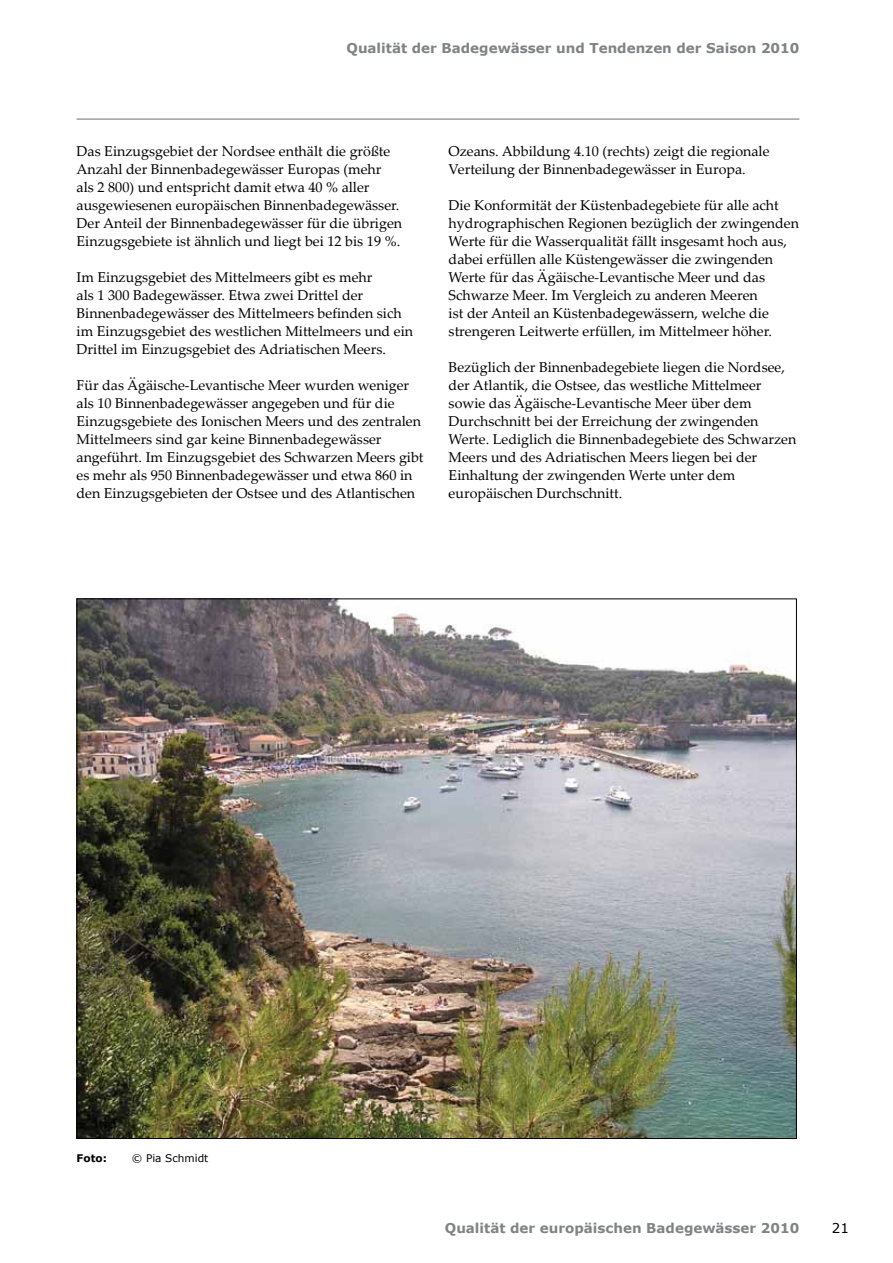
<style>
.page{position:relative;width:893px;height:1263px;background:#fff}
.page>*{position:absolute;margin:0;border:0;box-sizing:border-box;transform-origin:0 0}
.t1{font:14.25px/18px "Palatino Linotype";color:#000}
.t2{font:700 13.5px "Verdana";color:#808285}
.t3{font:13.5px "Verdana";color:#000}
.t4{font:10.5px "Verdana";color:#000}
.t5{font:700 10.5px "Verdana";color:#000}
</style>
<div class="page">
<hr style="left:77px;top:119px;width:722px;height:1px;background:#6d6e71">
<img style="left:79px;top:601px;width:715px;height:535px">
<p class="t2" style="left:347px;top:40px;width:454px">Qualität der Badegewässer und Tendenzen der Saison 2010</p>
<p class="t1" style="left:77px;top:141px;width:327px">Das Einzugsgebiet der Nordsee enthält die größte Anzahl der Binnenbadegewässer Europas (mehr als 2 800) und entspricht damit etwa 40 % aller ausgewiesenen europäischen Binnenbadegewässer.<br>Der Anteil der Binnenbadegewässer für die übrigen Einzugsgebiete ist ähnlich und liegt bei 12 bis 19 %.</p>
<p class="t1" style="left:77px;top:267px;width:338px">Im Einzugsgebiet des Mittelmeers gibt es mehr<br>als 1 300 Badegewässer. Etwa zwei Drittel der Binnenbadegewässer des Mittelmeers befinden sich im Einzugsgebiet des westlichen Mittelmeers und ein Drittel im Einzugsgebiet des Adriatischen Meers.</p>
<p class="t1" style="left:77px;top:375px;width:349px">Für das Ägäische-Levantische Meer wurden weniger als 10 Binnenbadegewässer angegeben und für die Einzugsgebiete des Ionischen Meers und des zentralen Mittelmeers sind gar keine Binnenbadegewässer angeführt. Im Einzugsgebiet des Schwarzen Meers gibt es mehr als 950 Binnenbadegewässer und etwa 860 in den Einzugsgebieten der Ostsee und des Atlantischen</p>
<p class="t1" style="left:449px;top:141px;width:322px">Ozeans. Abbildung 4.10 (rechts) zeigt die regionale<br>Verteilung der Binnenbadegewässer in Europa.</p>
<p class="t1" style="left:449px;top:195px;width:352px">Die Konformität der Küstenbadegebiete für alle acht hydrographischen Regionen bezüglich der zwingenden Werte für die Wasserqualität fällt insgesamt hoch aus, dabei erfüllen alle Küstengewässer die zwingenden Werte für das Ägäische-Levantische Meer und das Schwarze Meer. Im Vergleich zu anderen Meeren<br>ist der Anteil an Küstenbadegewässern, welche die strengeren Leitwerte erfüllen, im Mittelmeer höher.</p>
<p class="t1" style="left:449px;top:357px;width:349px">Bezüglich der Binnenbadegebiete liegen die Nordsee, der Atlantik, die Ostsee, das westliche Mittelmeer sowie das Ägäische-Levantische Meer über dem Durchschnitt bei der Erreichung der zwingenden Werte. Lediglich die Binnenbadegebiete des Schwarzen Meers und des Adriatischen Meers liegen bei der Einhaltung der zwingenden Werte unter dem europäischen Durchschnitt.</p>
<p class="t5" style="left:77px;top:1152px;width:32px">Foto:</p>
<p class="t4" style="left:132px;top:1152px;width:78px">© Pia Schmidt</p>
<p class="t2" style="left:445px;top:1219px;width:356px">Qualität der europäischen Badegewässer 2010</p>
<p class="t3" style="left:832px;top:1219px;width:19px">21</p>
</div>
